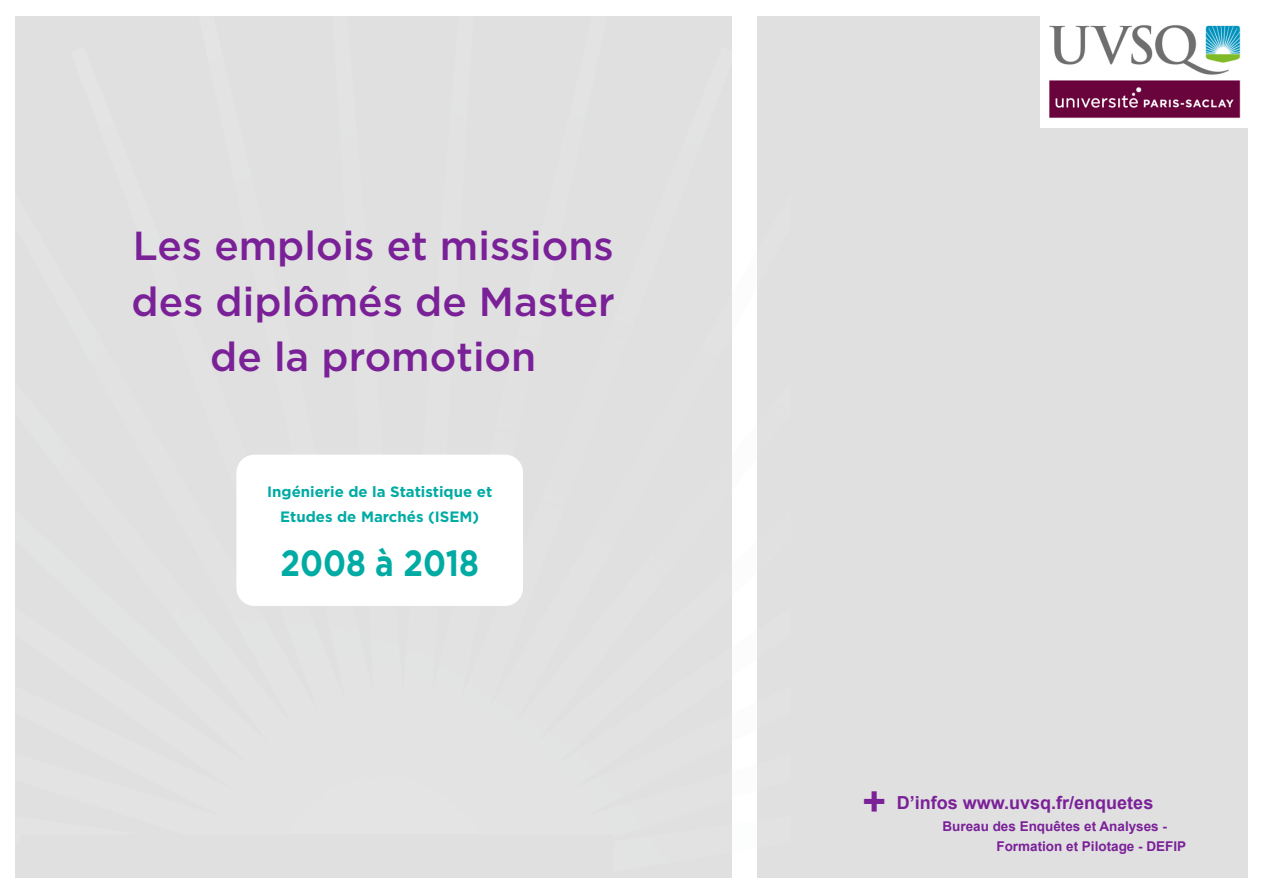
<style>
.page{position:relative;width:1263px;height:893px;background:#fff}
.page>*{position:absolute;margin:0;border:0;box-sizing:border-box;transform-origin:0 0}
.t1{font:500 40.5px "Gotham";color:#7b2198}
.t2{font:700 40.5px "Arial";color:#7b2198}
.t3{font:700 36.6px "Gotham";color:#00aba4;scale:.86 1}
.t4{font:700 18px "Arial";color:#7b2198}
.t5{font:700 15px/25.5px "Gotham";color:#00aba4;text-align:center}
.t6{font:700 13.5px "Arial";color:#7b2198}
</style>
<div class="page">
<div style="left:15px;top:16px;width:716px;height:861px;background:#e0e0e1"></div>
<div style="left:757px;top:16px;width:491px;height:861px;background:#e0e0e1"></div>
<img style="left:1041px;top:16px;width:207px;height:112px">
<img style="left:731px;top:47px;width:1px;height:87px">
<img style="left:731px;top:246px;width:1px;height:111px">
<img style="left:731px;top:420px;width:1px;height:434px">
<div style="left:236px;top:455px;width:287px;height:151px;background:#fff;border-radius:18px"></div>
<p class="t1" style="left:133px;top:219px;width:482px">Les emplois et missions</p>
<p class="t1" style="left:132px;top:275px;width:485px">des diplômés de Master</p>
<p class="t1" style="left:210px;top:330px;width:328px">de la promotion</p>
<p class="t5" style="left:267px;top:478px;width:227px">Ingénierie de la Statistique et<br>Etudes de Marchés (ISEM)</p>
<p class="t3" style="left:280px;top:539px;width:232px">2008 à 2018</p>
<p class="t2" style="left:862px;top:773px;width:25px">+</p>
<p class="t4" style="left:897px;top:790px;width:258px">D’infos www.uvsq.fr/enquetes</p>
<p class="t6" style="left:942px;top:817px;width:226px">Bureau des Enquêtes et Analyses -</p>
<p class="t6" style="left:996px;top:836px;width:191px">Formation et Pilotage - DEFIP</p>
</div>
